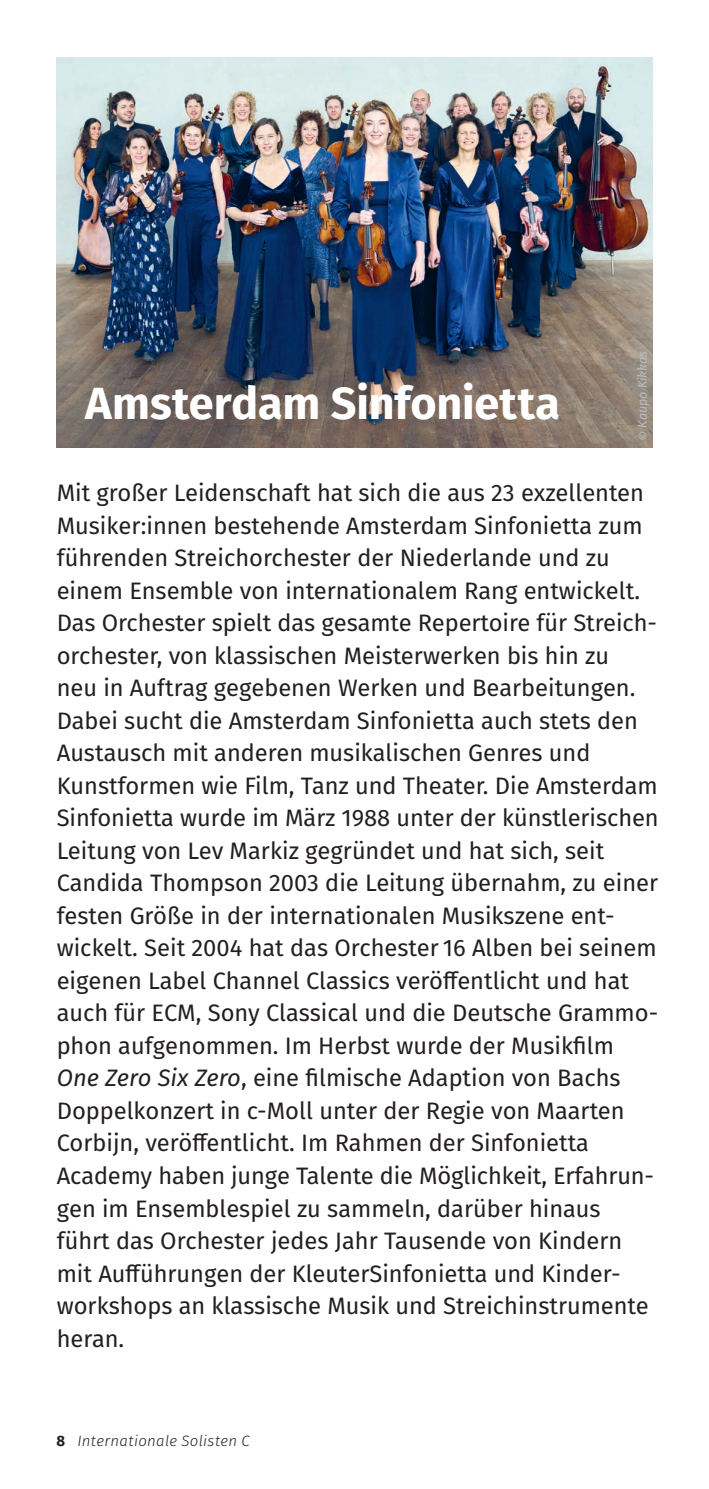
<style>
.page{position:relative;width:709px;height:1489px;background:#fff}
.page>*{position:absolute;margin:0;border:0;box-sizing:border-box;transform-origin:0 0}
.Künstler-Bio___Headline{font:700 45px "Fira Sans";letter-spacing:-.005em;color:#fff}
.Fließtext{font:23.75px/32.5px "Fira Sans";color:#231f20}
.t1{font:italic 300 15px "Fira Sans";letter-spacing:.02em;color:#231f20}
.Fotocredit{font:italic 12.5px "Fira Sans";color:#bcbdc0}
.s1{font-style:italic}
.s2{font-weight:700;font-style:normal}
</style>
<div class="page">
<img style="left:56px;top:57px;width:597px;height:391px">
<p class="Künstler-Bio___Headline" style="left:85px;top:365px;width:476px">Amsterdam Sinfonietta</p>
<p class="Fotocredit" style="left:633px;top:441px;width:91px;rotate:-90deg">© Kaupo Kikkas</p>
<p class="Fließtext" style="left:57px;top:476px;width:603px">Mit großer Leidenschaft hat sich die aus 23 exzellenten Musiker:innen bestehende Amsterdam Sinfonietta zum führenden Streichorchester der Niederlande und zu einem Ensemble von internationalem Rang entwickelt.<br>Das Orchester spielt das gesamte Repertoire für Streich&shy;orchester, von klassischen Meisterwerken bis hin zu<br>neu in Auftrag gegebenen Werken und Bearbeitungen.<br>Dabei sucht die Amsterdam Sinfonietta auch stets den Austausch mit anderen musikalischen Genres und Kunstformen wie Film, Tanz und Theater. Die Amsterdam Sinfonietta wurde im März 1988 unter der künstlerischen Leitung von Lev Markiz gegründet und hat sich, seit Candida Thompson 2003 die Leitung übernahm, zu einer festen Größe in der internationalen Musikszene ent&shy;wickelt. Seit 2004 hat das Orchester 16 Alben bei seinem eigenen Label Channel Classics veröffentlicht und hat auch für ECM, Sony Classical und die Deutsche Grammo&shy;phon aufgenommen. Im Herbst wurde der Musikfilm <span class="s1">One Zero Six Zero</span>, eine filmische Adaption von Bachs Doppelkonzert in c-Moll unter der Regie von Maarten Corbijn, veröffentlicht. Im Rahmen der Sinfonietta Academy haben junge Talente die Möglichkeit, Erfahrun&shy;gen im Ensemblespiel zu sammeln, darüber hinaus führt das Orchester jedes Jahr Tausende von Kindern mit Aufführungen der KleuterSinfonietta und Kinder&shy;workshops an klassische Musik und Streichinstrumente heran.</p>
<p class="t1" style="left:56px;top:1430px;width:195px"><span class="s2">8</span> Internationale Solisten C</p>
</div>
